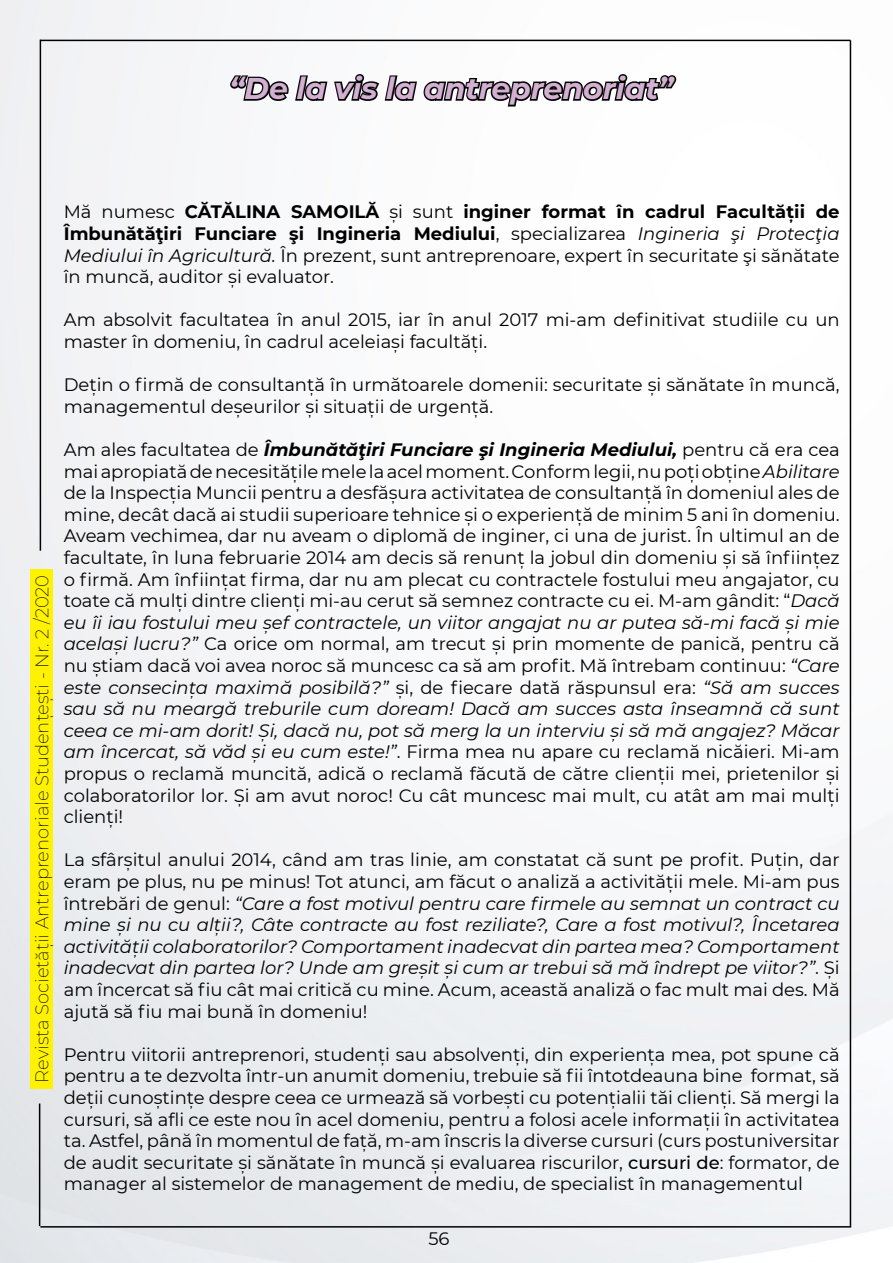
<style>
.page{position:relative;width:893px;height:1263px;background:#fff}
.page>*{position:absolute;margin:0;border:0;box-sizing:border-box;transform-origin:0 0}
.t1{font:italic 700 30px "Montserrat";color:#d3b0d1}
.t2{font:18px/21.6px "Montserrat";color:#000;text-align:justify}
.t3{font:italic 18px/21.6px "Montserrat";color:#000;text-align:justify}
.t4{font:200 18px "Montserrat";color:#000}
.s1{font-weight:700}
.s2{font-style:italic}
.s3{font-weight:700;font-style:italic}
.s4{font-style:normal}
.s5{font-weight:500}
</style>
<div class="page">
<img style="left:0;top:0;width:893px;height:1263px">
<hr style="left:40px;top:40px;width:810px;height:1px;background:#000">
<hr style="left:850px;top:40px;width:1px;height:1187px;background:#000">
<hr style="left:40px;top:1226px;width:811px;height:1px;background:#000">
<hr style="left:40px;top:40px;width:1px;height:511px;background:#000">
<hr style="left:39px;top:1103px;width:1px;height:123px;background:#000">
<div style="left:30px;top:569px;width:23px;height:519px;background:#fff200"></div>
<svg style="left:228px;top:72px;width:450px;height:52px"></svg>
<h1 class="t1" style="left:229px;top:67px;width:446px">“De la vis la antreprenoriat”</h1>
<p class="t4" style="left:30px;top:1082px;width:509px;rotate:-90deg">Revista Societății Antreprenoriale Studențești - Nr. 2 /2020</p>
<p class="t2" style="left:64px;top:200px;width:777px">Mă numesc <span class="s1">CĂTĂLINA SAMOILĂ</span> și sunt <span class="s1">inginer format în cadrul Facultății de Îmbunătăţiri Funciare şi Ingineria Mediului</span>, specializarea <span class="s2">Ingineria şi Protecţia Mediului în Agricultură.</span> În prezent, sunt antreprenoare, expert în securitate şi sănătate în muncă, auditor și evaluator.</p>
<p class="t2" style="left:64px;top:308px;width:777px">Am absolvit facultatea în anul 2015, iar în anul 2017 mi-am definitivat studiile cu un master în domeniu, în cadrul aceleiași facultăți.</p>
<p class="t2" style="left:64px;top:373px;width:777px">Dețin o firmă de consultanță în următoarele domenii: securitate și sănătate în muncă, managementul deșeurilor și situații de urgență.</p>
<p class="t2" style="left:64px;top:438px;width:777px">Am ales facultatea de <span class="s3">Îmbunătăţiri Funciare şi Ingineria Mediului,</span> pentru că era cea mai apropiată de necesitățile mele la acel moment. Conform legii, nu poți obține <span class="s2">Abilitare </span>de la Inspecția Muncii pentru a desfășura activitatea de consultanță în domeniul ales de mine, decât dacă ai studii superioare tehnice și o experiență de minim 5 ani în domeniu.<br>Aveam vechimea, dar nu aveam o diplomă de inginer, ci una de jurist. În ultimul an de facultate, în luna februarie 2014 am decis să renunț la jobul din domeniu și să înființez o firmă. Am înființat firma, dar nu am plecat cu contractele fostului meu angajator, cu toate că mulți dintre clienți mi-au cerut să semnez contracte cu ei. M-am gândit: “<span class="s2">Dacă eu îi iau fostului meu șef contractele, un viitor angajat nu ar putea să-mi facă și mie același lucru?”</span> Ca orice om normal, am trecut și prin momente de panică, pentru că nu știam dacă voi avea noroc să muncesc ca să am profit. Mă întrebam continuu: <span class="s2">“Care este consecința maximă posibilă?”</span> și, de fiecare dată răspunsul era: <span class="s2">“Să am succes sau să nu meargă treburile cum doream! Dacă am succes asta înseamnă că sunt ceea ce mi-am dorit! Și, dacă nu, pot să merg la un interviu și să mă angajez? Măcar am încercat, să văd și eu cum este!”</span>. Firma mea nu apare cu reclamă nicăieri. Mi-am propus o reclamă muncită, adică o reclamă făcută de către clienții mei, prietenilor și colaboratorilor lor. Și am avut noroc! Cu cât muncesc mai mult, cu atât am mai mulți clienți!</p>
<p class="t3" style="left:64px;top:848px;width:777px"><span class="s4">La sfârșitul anului 2014, când am tras linie, am constatat că sunt pe profit. Puțin, dar eram pe plus, nu pe minus! Tot atunci, am făcut o analiză a activității mele. Mi-am pus întrebări de genul:</span> “Care a fost motivul pentru care firmele au semnat un contract cu mine și nu cu alții?, Câte contracte au fost reziliate?, Care a fost motivul?, Încetarea activității colaboratorilor? Comportament inadecvat din partea mea? Comportament inadecvat din partea lor? Unde am greșit și cum ar trebui să mă îndrept pe viitor?”<span class="s4">. Și am încercat să fiu cât mai critică cu mine. Acum, această analiză o fac mult mai des. Mă ajută să fiu mai bună în domeniu!</span></p>
<p class="t2" style="left:64px;top:1043px;width:777px">Pentru viitorii antreprenori, studenți sau absolvenți, din experiența mea, pot spune că pentru a te dezvolta într-un anumit domeniu, trebuie să fii întotdeauna bine format, să deții cunoștințe despre ceea ce urmează să vorbești cu potențialii tăi clienți. Să mergi la cursuri, să afli ce este nou în acel domeniu, pentru a folosi acele informații în activitatea ta. Astfel, până în momentul de față, m-am înscris la diverse cursuri (curs postuniversitar de audit securitate și sănătate în muncă și evaluarea riscurilor, <span class="s5">cursuri de</span>: formator, de manager al sistemelor de management de mediu, de specialist în managementul</p>
<p class="t2" style="left:428px;top:1227px;width:23px">56</p>
</div>
